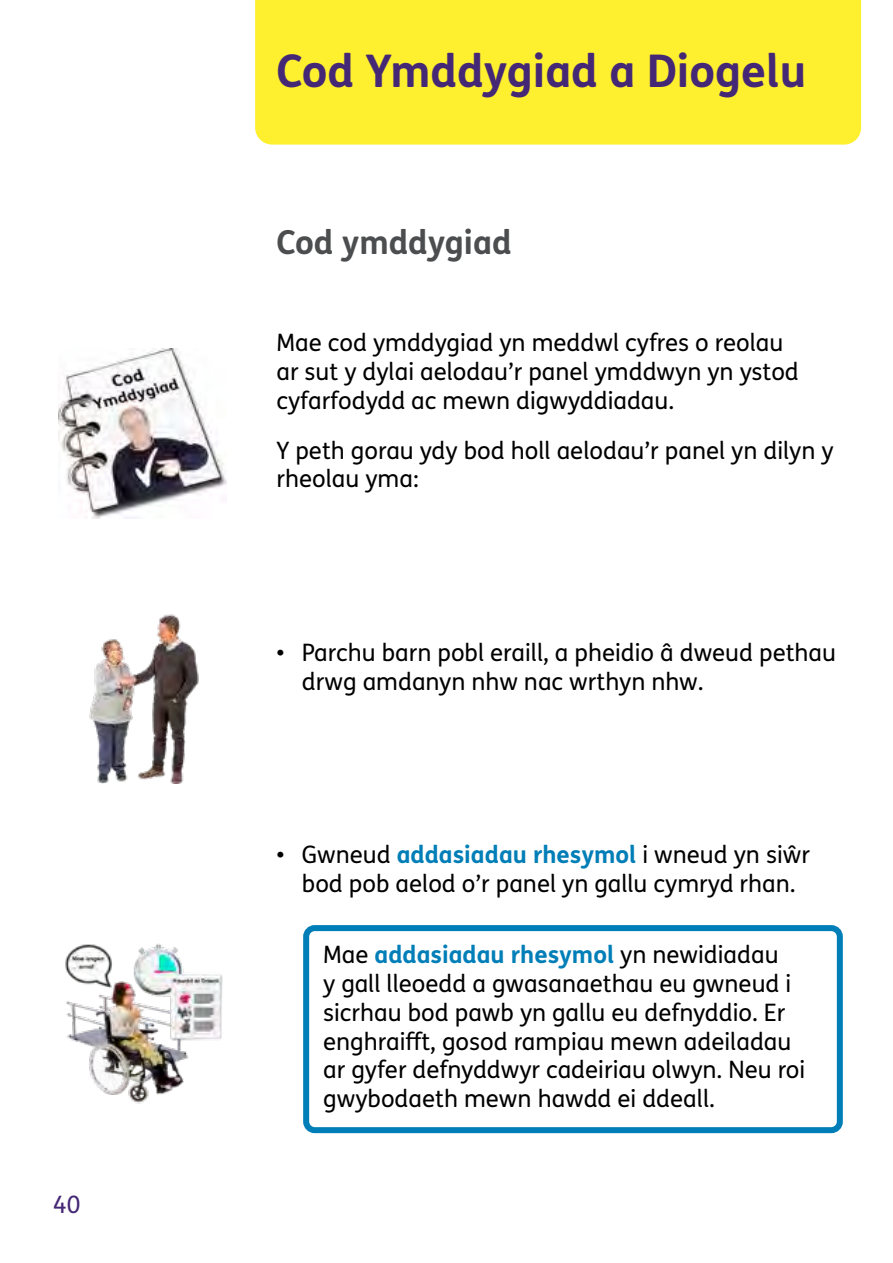
<style>
.page{position:relative;width:893px;height:1263px;background:#fff}
.page>*{position:absolute;margin:0;border:0;box-sizing:border-box;transform-origin:0 0}
.t1{font:700 45px "FS Me Pro";color:#452875}
.t2{font:700 33px "FS Me Pro";color:#4c4d4e}
.Box_text_for_bullet{font:24px/28.8px "FS Me Pro";color:#000}
.Bodytext{font:24px/28.8px "FS Me Pro";color:#000}
.t3{font:24px "FS Me Pro";color:#452875}
.s1{font-weight:700;color:#007eb7}
</style>
<div class="page">
<div style="left:255px;top:0;width:606px;height:145px;background:#feef2f"></div>
<div style="left:303px;top:925px;width:540px;height:208px;border:6px solid #007eb7;border-radius:9px"></div>
<img style="left:59px;top:348px;width:167px;height:170px">
<img style="left:89px;top:614px;width:110px;height:169px">
<img style="left:65px;top:944px;width:158px;height:160px">
<p class="t3" style="left:53px;top:1188px;width:29px">40</p>
<h2 class="t1" style="left:276px;top:36px;width:531px">Cod Ymddygiad a Diogelu</h2>
<h3 class="t2" style="left:276px;top:217px;width:237px">Cod ymddygiad</h3>
<p class="Bodytext" style="left:276px;top:328px;width:524px">Mae cod ymddygiad yn meddwl cyfres o reolau ar sut y dylai aelodau’r panel ymddwyn yn ystod cyfarfodydd ac mewn digwyddiadau.</p>
<p class="Bodytext" style="left:276px;top:435px;width:559px">Y peth gorau ydy bod holl aelodau’r panel yn dilyn y rheolau yma:</p>
<p class="Box_text_for_bullet" style="left:302px;top:637px;width:536px;text-indent:-26px">• Parchu barn pobl eraill, a pheidio â dweud pethau drwg amdanyn nhw nac wrthyn nhw.</p>
<p class="Box_text_for_bullet" style="left:276px;top:840px;width:535px;text-align:center">• Gwneud <span class="s1">addasiadau rhesymol</span> i wneud yn siŵr bod pob aelod o’r panel yn gallu cymryd rhan.</p>
<p class="Box_text_for_bullet" style="left:323px;top:940px;width:484px">Mae <span class="s1">addasiadau rhesymol</span> yn newidiadau<br>y gall lleoedd a gwasanaethau eu gwneud i sicrhau bod pawb yn gallu eu defnyddio. Er enghraifft, gosod rampiau mewn adeiladau ar gyfer defnyddwyr cadeiriau olwyn. Neu roi gwybodaeth mewn hawdd ei ddeall.</p>
</div>
